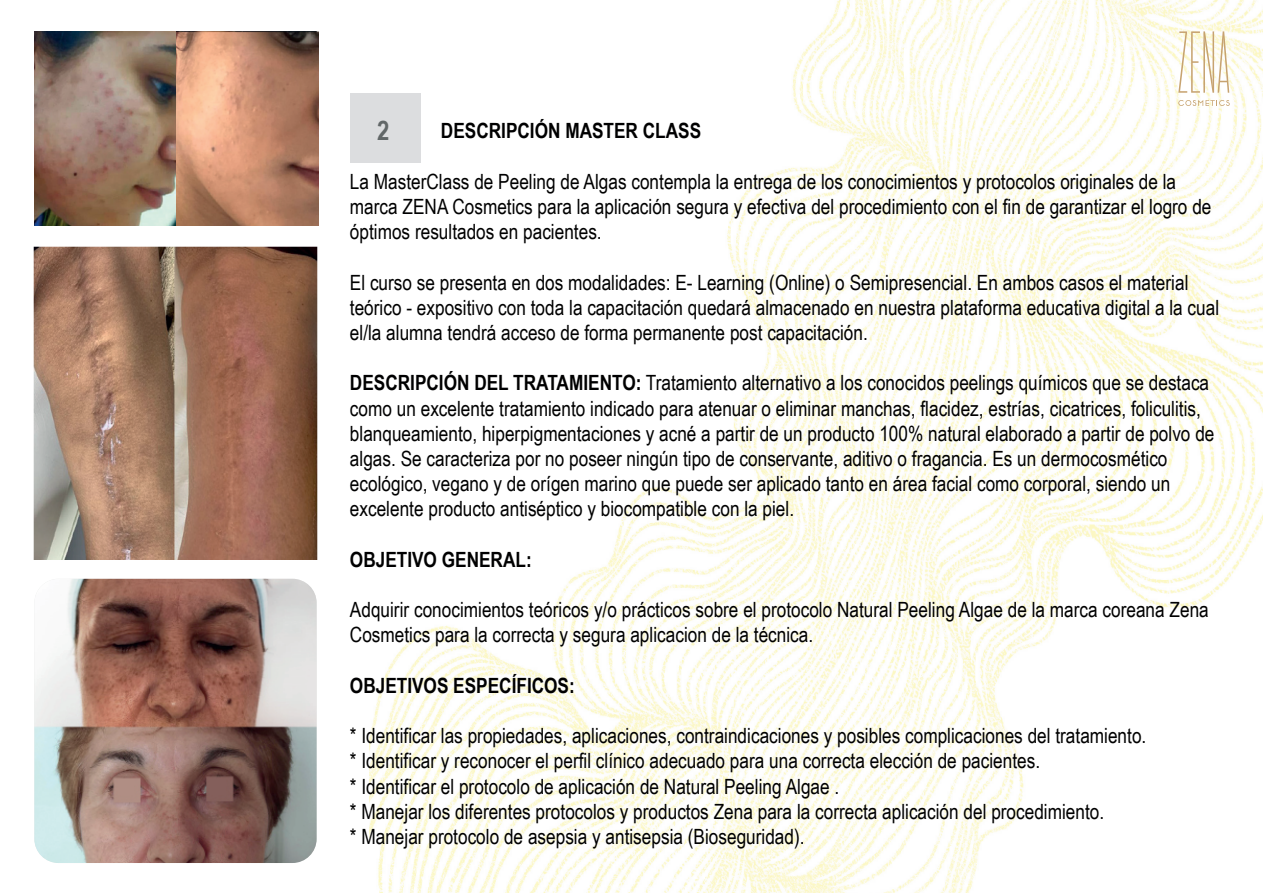
<style>
.page{position:relative;width:1263px;height:893px;background:#fff}
.page>*{position:absolute;margin:0;border:0;box-sizing:border-box;transform-origin:0 0}
.t1{font:700 27px "Arial Narrow";color:#626768}
.t2{font:21px/25.2px "Arial Narrow";color:#000001}
.t3{font:700 21px "Arial Narrow";color:#000001}
.s1{font-weight:700}
</style>
<div class="page">
<img style="left:370px;top:0;width:893px;height:893px">
<div style="left:350px;top:93px;width:71px;height:70px;background:#dcdddf"></div>
<svg style="left:1178px;top:31px;width:51px;height:62px"></svg>
<svg style="left:1178px;top:100px;width:52px;height:6px"></svg>
<img style="left:33px;top:247px;width:285px;height:312px">
<img style="left:34px;top:32px;width:285px;height:193px">
<img style="left:34px;top:579px;width:283px;height:284px">
<p class="t3" style="left:441px;top:115px;width:262px">DESCRIPCIÓN MASTER CLASS</p>
<p class="t2" style="left:350px;top:168px;width:863px">La MasterClass de Peeling de Algas contempla la entrega de los conocimientos y protocolos originales de la marca ZENA Cosmetics para la aplicación segura y efectiva del procedimiento con el fin de garantizar el logro de óptimos resultados en pacientes.</p>
<p class="t2" style="left:350px;top:269px;width:871px">El curso se presenta en dos modalidades: E- Learning (Online) o Semipresencial. En ambos casos el material teórico - expositivo con toda la capacitación quedará almacenado en nuestra plataforma educativa digital a la cual el/la alumna tendrá acceso de forma permanente post capacitación.</p>
<p class="t2" style="left:350px;top:370px;width:866px"><span class="s1">DESCRIPCIÓN DEL TRATAMIENTO:</span> Tratamiento alternativo a los conocidos peelings químicos que se destaca como un excelente tratamiento indicado para atenuar o eliminar manchas, flacidez, estrías, cicatrices, foliculitis, blanqueamiento, hiperpigmentaciones y acné a partir de un producto 100% natural elaborado a partir de polvo de algas. Se caracteriza por no poseer ningún tipo de conservante, aditivo o fragancia. Es un dermocosmético ecológico, vegano y de orígen marino que puede ser aplicado tanto en área facial como corporal, siendo un excelente producto antiséptico y biocompatible con la piel.</p>
<p class="t3" style="left:350px;top:543px;width:183px">OBJETIVO GENERAL:</p>
<p class="t2" style="left:350px;top:596px;width:860px">Adquirir conocimientos teóricos y/o prácticos sobre el protocolo Natural Peeling Algae de la marca coreana Zena<br>Cosmetics para la correcta y segura aplicacion de la técnica.</p>
<p class="t3" style="left:350px;top:669px;width:226px">OBJETIVOS ESPECÍFICOS:</p>
<p class="t2" style="left:350px;top:722px;width:798px">* Identificar las propiedades, aplicaciones, contraindicaciones y posibles complicaciones del tratamiento. * Identificar y reconocer el perfil clínico adecuado para una correcta elección de pacientes.<br>* Identificar el protocolo de aplicación de Natural Peeling Algae .<br>* Manejar los diferentes protocolos y productos Zena para la correcta aplicación del procedimiento.<br>* Manejar protocolo de asepsia y antisepsia (Bioseguridad).</p>
<p class="t1" style="left:377px;top:111px;width:14px">2</p>
</div>
